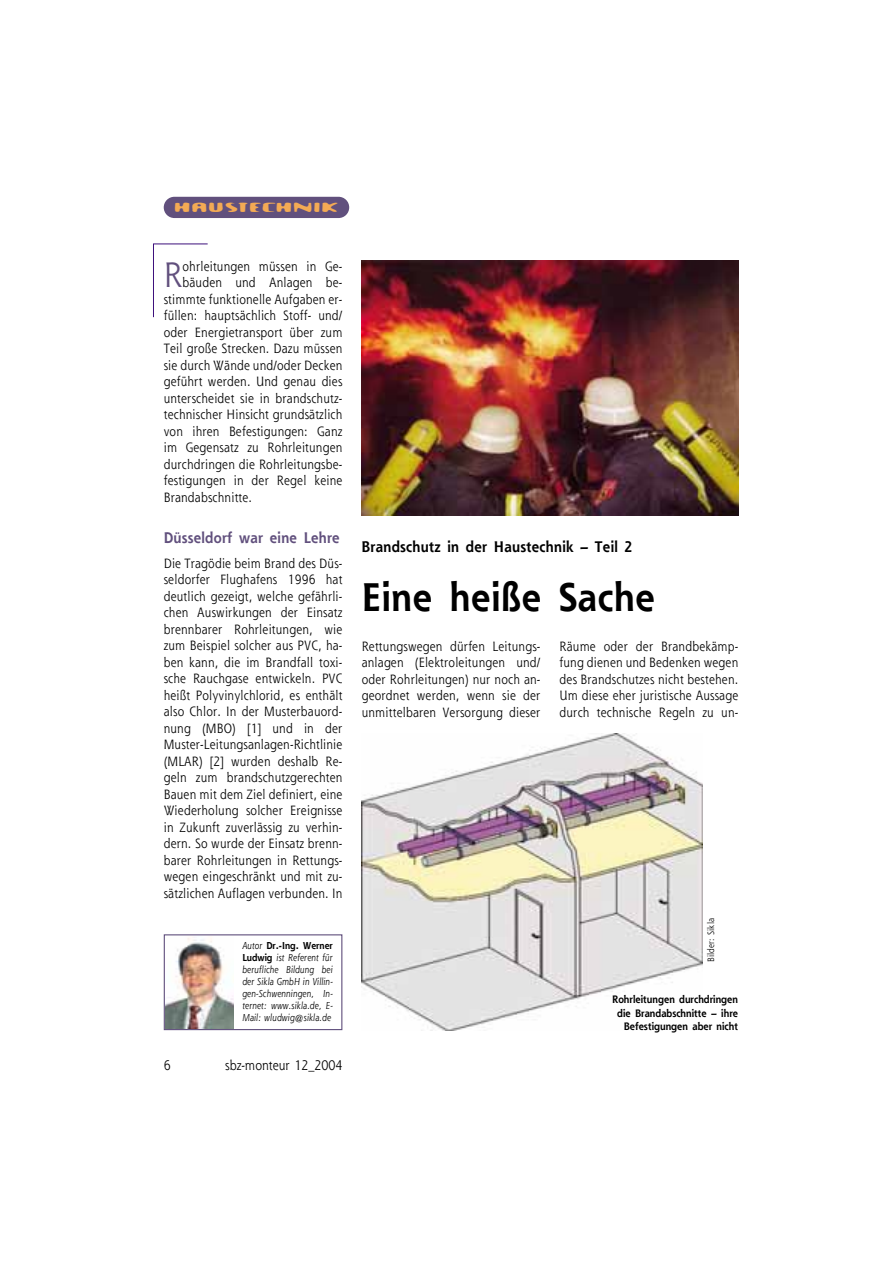
<style>
.page{position:relative;width:893px;height:1263px;background:#fff}
.page>*{position:absolute;margin:0;border:0;box-sizing:border-box;transform-origin:0 0}
.t1{font:700 39px "Shannon";letter-spacing:.02em;color:#000;scale:.9 1}
.t2{font:34.5px "Shannon";color:#61507d;scale:.9 1}
.t3{font:19.5px "Dioptrin";letter-spacing:.09em;color:#f3aa54;scale:.9 1}
.t4{font:700 15px "Shannon";letter-spacing:.02em;color:#000;scale:.9 1}
.t5{font:700 15px "Shannon";letter-spacing:.02em;color:#61507d;scale:.9 1}
.t6{font:13.5px "Shannon";color:#000;scale:.9 1}
.t7{font:13.2px/16.5px "Shannon";letter-spacing:.015em;color:#000;text-align:justify;scale:.9 1}
.t8{font:700 10.5px/13.5px "Shannon";color:#000;text-align:right;scale:.9 1}
.t9{font:italic 9.75px/12px "Shannon";letter-spacing:.015em;color:#000;text-align:justify;scale:.9 1}
.t10{font:9px "Shannon";letter-spacing:.015em;color:#000;scale:.9 1}
.s1{font-weight:700;font-style:normal}
</style>
<div class="page">
<div style="left:164px;top:197px;width:185px;height:21px;background:#61507d;border-radius:11px"></div>
<svg style="left:153px;top:243px;width:55px;height:75px"></svg>
<img style="left:361px;top:261px;width:377px;height:255px">
<img style="left:361px;top:733px;width:341px;height:297px">
<div style="left:164px;top:934px;width:178px;height:96px;border:1px solid #61507d"></div>
<img style="left:165px;top:937px;width:68px;height:92px">
<h3 class="t3" style="left:175px;top:194px;width:183px">HAUSTECHNIK</h3>
<h2 class="t2" style="left:164px;top:261px;width:22px">R</h2>
<p class="t7" style="left:182px;top:259px;width:179px">ohrleitungen müssen in Ge-</p>
<p class="t7" style="left:182px;top:275px;width:179px">bäuden und Anlagen be-</p>
<p class="t7" style="left:164px;top:292px;width:200px">stimmte funktionelle Aufgaben er-</p>
<p class="t7" style="left:164px;top:308px;width:200px">füllen: hauptsächlich Stoff- und/</p>
<p class="t7" style="left:164px;top:325px;width:200px">oder Energietransport über zum</p>
<p class="t7" style="left:164px;top:341px;width:200px">Teil große Strecken. Dazu müssen</p>
<p class="t7" style="left:164px;top:358px;width:200px">sie durch Wände und/oder Decken</p>
<p class="t7" style="left:164px;top:374px;width:200px">geführt werden. Und genau dies</p>
<p class="t7" style="left:164px;top:391px;width:200px">unterscheidet sie in brandschutz-</p>
<p class="t7" style="left:164px;top:407px;width:200px">technischer Hinsicht grundsätzlich</p>
<p class="t7" style="left:164px;top:424px;width:200px">von ihren Befestigungen: Ganz</p>
<p class="t7" style="left:164px;top:440px;width:200px">im Gegensatz zu Rohrleitungen</p>
<p class="t7" style="left:164px;top:457px;width:200px">durchdringen die Rohrleitungsbe-</p>
<p class="t7" style="left:164px;top:473px;width:200px">festigungen in der Regel keine</p>
<p class="t7" style="left:164px;top:490px;width:100px">Brandabschnitte.</p>
<p class="t5" style="left:164px;top:531px;width:197px">Düsseldorf war eine Lehre</p>
<p class="t7" style="left:164px;top:556px;width:200px">Die Tragödie beim Brand des Düs&shy;seldorfer Flughafens 1996 hat deutlich gezeigt, welche gefährli&shy;chen Auswirkungen der Einsatz brennbarer Rohrleitungen, wie zum Beispiel solcher aus PVC, ha&shy;ben kann, die im Brandfall toxi&shy;sche Rauchgase entwickeln. PVC heißt Polyvinylchlorid, es enthält also Chlor. In der Musterbauord&shy;nung (MBO) [1] und in der Muster-Leitungsanlagen-Richtlinie (MLAR) [2] wurden deshalb Re&shy;geln zum brandschutzgerechten Bauen mit dem Ziel definiert, eine Wiederholung solcher Ereignisse in Zukunft zuverlässig zu verhin&shy;dern. So wurde der Einsatz brenn&shy;barer Rohrleitungen in Rettungs&shy;wegen eingeschränkt und mit zu&shy;sätzlichen Auflagen verbunden. In</p>
<p class="t9" style="left:242px;top:940px;width:102px">Autor <span class="s1">Dr.-Ing. Werner Ludwig</span> ist Referent für berufliche Bildung bei der Sikla GmbH in Villin&shy;gen-Schwenningen, In&shy;ternet: www.sikla.de, E-Mail: wludwig@sikla.de</p>
<p class="t6" style="left:164px;top:1060px;width:9px">6</p>
<p class="t6" style="left:225px;top:1060px;width:132px">sbz-monteur 12_2004</p>
<p class="t4" style="left:361px;top:540px;width:303px">Brandschutz in der Haustechnik – Teil 2</p>
<h1 class="t1" style="left:361px;top:580px;width:327px">Eine heiße Sache</h1>
<p class="t7" style="left:362px;top:639px;width:200px">Rettungswegen dürfen Leitungs&shy;anlagen (Elektroleitungen und/ oder Rohrleitungen) nur noch an&shy;geordnet werden, wenn sie der unmittelbaren Versorgung dieser</p>
<p class="t7" style="left:559px;top:639px;width:200px">Räume oder der Brandbekämp&shy;fung dienen und Bedenken wegen des Brandschutzes nicht bestehen.<br>Um diese eher juristische Aussage durch technische Regeln zu un-</p>
<p class="t10" style="left:707px;top:962px;width:50px;rotate:-90deg">Bilder: Sikla</p>
<p class="t8" style="left:612px;top:993px;width:141px">Rohrleitungen durchdringen die Brandabschnitte – ihre<br>Befestigungen aber nicht</p>
</div>
